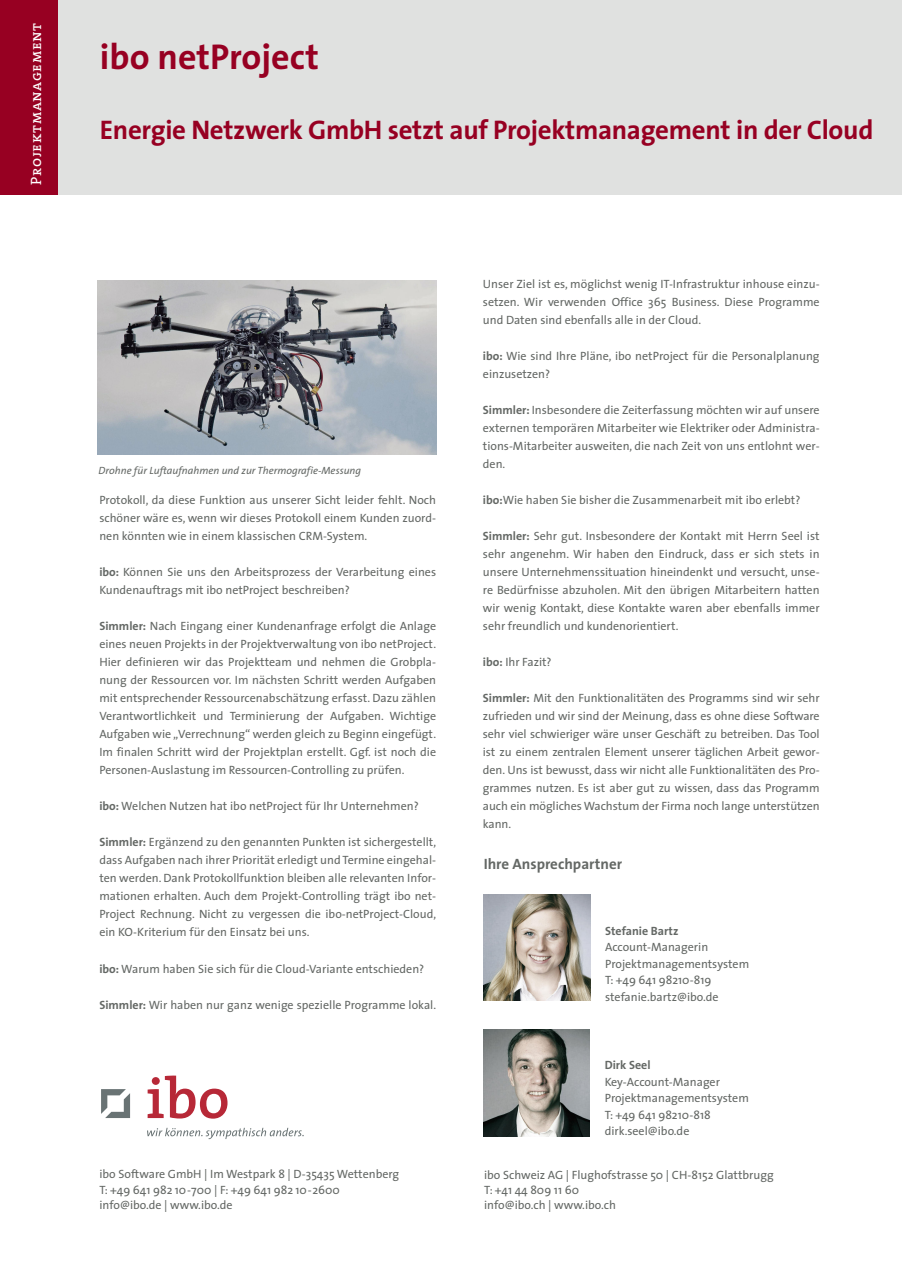
<style>
.page{position:relative;width:902px;height:1272px;background:#fff}
.page>*{position:absolute;margin:0;border:0;box-sizing:border-box;transform-origin:0 0}
.t1{font:700 36px "The Sans";color:#970022}
.t2{font:700 27px "The Sans";letter-spacing:-.01em;color:#970022}
.t3{font:700 15px "The Sans";color:#646865}
.t4{font:15px "The Serif Caps";letter-spacing:.04em;color:#fff}
.t5{font:12px/18px "The Sans";color:#646865;text-align:justify}
.t6{font:700 12px "The Sans";color:#646865}
.t7{font:italic 10.5px "The Sans";color:#646865}
.s1{font-weight:700}
</style>
<div class="page">
<div style="left:13px;top:0;width:888px;height:195px;background:#e0e1e0"></div>
<div style="left:0;top:0;width:57px;height:195px;background:#970022"></div>
<svg style="left:147px;top:1127px;width:157px;height:12px"></svg>
<svg style="left:148px;top:1075px;width:79px;height:43px"></svg>
<svg style="left:101px;top:1089px;width:29px;height:28px"></svg>
<img style="left:97px;top:280px;width:340px;height:174px">
<img style="left:483px;top:894px;width:107px;height:106px">
<img style="left:483px;top:1029px;width:106px;height:106px">
<p class="t4" style="left:31px;top:185px;width:163px;rotate:-90deg">Projektmanagement</p>
<h1 class="t1" style="left:100px;top:43px;width:220px">ibo netProject</h1>
<h2 class="t2" style="left:100px;top:119px;width:774px">Energie Netzwerk GmbH setzt auf Projektmanagement in der Cloud</h2>
<p class="t7" style="left:99px;top:466px;width:264px">Drohne für Luftaufnahmen und zur Thermografie-Messung</p>
<p class="t5" style="left:99px;top:492px;width:338px">Protokoll, da diese Funktion aus unserer Sicht leider fehlt. Noch schöner wäre es, wenn wir dieses Protokoll einem Kunden zuord&shy;nen könnten wie in einem klassischen CRM-System.</p>
<p class="t5" style="left:99px;top:564px;width:338px"><span class="s1">ibo:</span> Können Sie uns den Arbeitsprozess der Verarbeitung eines<br>Kundenauftrags mit ibo netProject beschreiben?</p>
<p class="t5" style="left:99px;top:618px;width:338px"><span class="s1">Simmler:</span> Nach Eingang einer Kundenanfrage erfolgt die Anlage eines neuen Projekts in der Projektverwaltung von ibo netProject.<br>Hier definieren wir das Projektteam und nehmen die Grobpla&shy;nung der Ressourcen vor. Im nächsten Schritt werden Aufgaben mit entsprechender Ressourcenabschätzung erfasst. Dazu zählen Verantwortlichkeit und Terminierung der Aufgaben. Wichtige Aufgaben wie „Verrechnung“ werden gleich zu Beginn eingefügt.<br>Im finalen Schritt wird der Projektplan erstellt. Ggf. ist noch die Personen-Auslastung im Ressourcen-Controlling zu prüfen.</p>
<p class="t5" style="left:99px;top:798px;width:321px"><span class="s1">ibo:</span> Welchen Nutzen hat ibo netProject für Ihr Unternehmen?</p>
<p class="t5" style="left:99px;top:834px;width:338px"><span class="s1">Simmler:</span> Ergänzend zu den genannten Punkten ist sichergestellt, dass Aufgaben nach ihrer Priorität erledigt und Termine eingehal&shy;ten werden. Dank Protokollfunktion bleiben alle relevanten Infor&shy;mationen erhalten. Auch dem Projekt-Controlling trägt ibo net-Project Rechnung. Nicht zu vergessen die ibo-netProject-Cloud, ein KO-Kriterium für den Einsatz bei uns.</p>
<p class="t5" style="left:99px;top:960px;width:326px"><span class="s1">ibo:</span> Warum haben Sie sich für die Cloud-Variante entschieden?</p>
<p class="t5" style="left:99px;top:996px;width:338px"><span class="s1">Simmler:</span> Wir haben nur ganz wenige spezielle Programme lokal.</p>
<p class="t5" style="left:99px;top:1167px;width:301px;line-height:15px;text-align:left">ibo Software GmbH | Im Westpark 8 | D-35435 Wettenberg<br>T: +49 641 982 10-700 | F: +49 641 982 10-2600 info@ibo.de | www.ibo.de</p>
<p class="t5" style="left:483px;top:276px;width:338px">Unser Ziel ist es, möglichst wenig IT-Infrastruktur inhouse einzu&shy;setzen. Wir verwenden Office 365 Business. Diese Programme und Daten sind ebenfalls alle in der Cloud.</p>
<p class="t5" style="left:483px;top:348px;width:338px"><span class="s1">ibo:</span> Wie sind Ihre Pläne, ibo netProject für die Personalplanung einzusetzen?</p>
<p class="t5" style="left:483px;top:402px;width:338px"><span class="s1">Simmler:</span> Insbesondere die Zeiterfassung möchten wir auf unsere externen temporären Mitarbeiter wie Elektriker oder Administra&shy;tions-Mitarbeiter ausweiten, die nach Zeit von uns entlohnt wer&shy;den.</p>
<p class="t5" style="left:483px;top:492px;width:319px"><span class="s1">ibo:</span>Wie haben Sie bisher die Zusammenarbeit mit ibo erlebt?</p>
<p class="t5" style="left:483px;top:528px;width:338px"><span class="s1">Simmler:</span> Sehr gut. Insbesondere der Kontakt mit Herrn Seel ist sehr angenehm. Wir haben den Eindruck, dass er sich stets in unsere Unternehmenssituation hineindenkt und versucht, unse&shy;re Bedürfnisse abzuholen. Mit den übrigen Mitarbeitern hatten wir wenig Kontakt, diese Kontakte waren aber ebenfalls immer sehr freundlich und kundenorientiert.</p>
<p class="t5" style="left:483px;top:654px;width:70px"><span class="s1">ibo:</span> Ihr Fazit?</p>
<p class="t5" style="left:483px;top:690px;width:338px"><span class="s1">Simmler:</span> Mit den Funktionalitäten des Programms sind wir sehr zufrieden und wir sind der Meinung, dass es ohne diese Software sehr viel schwieriger wäre unser Geschäft zu betreiben. Das Tool ist zu einem zentralen Element unserer täglichen Arbeit gewor&shy;den. Uns ist bewusst, dass wir nicht alle Funktionalitäten des Pro&shy;grammes nutzen. Es ist aber gut zu wissen, dass das Programm auch ein mögliches Wachstum der Firma noch lange unterstützen kann.</p>
<p class="t3" style="left:483px;top:857px;width:140px">Ihre Ansprechpartner</p>
<p class="t6" style="left:605px;top:926px;width:75px">Stefanie Bartz</p>
<p class="t5" style="left:605px;top:940px;width:146px;line-height:16.5px;text-align:left">Account-Managerin<br>Projektmanagementsystem<br>T: +49 641 98210-819 stefanie.bartz@ibo.de</p>
<p class="t6" style="left:604px;top:1060px;width:47px">Dirk Seel</p>
<p class="t5" style="left:604px;top:1074px;width:146px;line-height:16.5px;text-align:left">Key-Account-Manager<br>Projektmanagementsystem<br>T: +49 641 98210-818 dirk.seel@ibo.de</p>
<p class="t5" style="left:484px;top:1168px;width:291px;line-height:15px;text-align:left">ibo Schweiz AG | Flughofstrasse 50 | CH-8152 Glattbrugg<br>T: +41 44 809 11 60<br>info@ibo.ch | www.ibo.ch</p>
</div>
